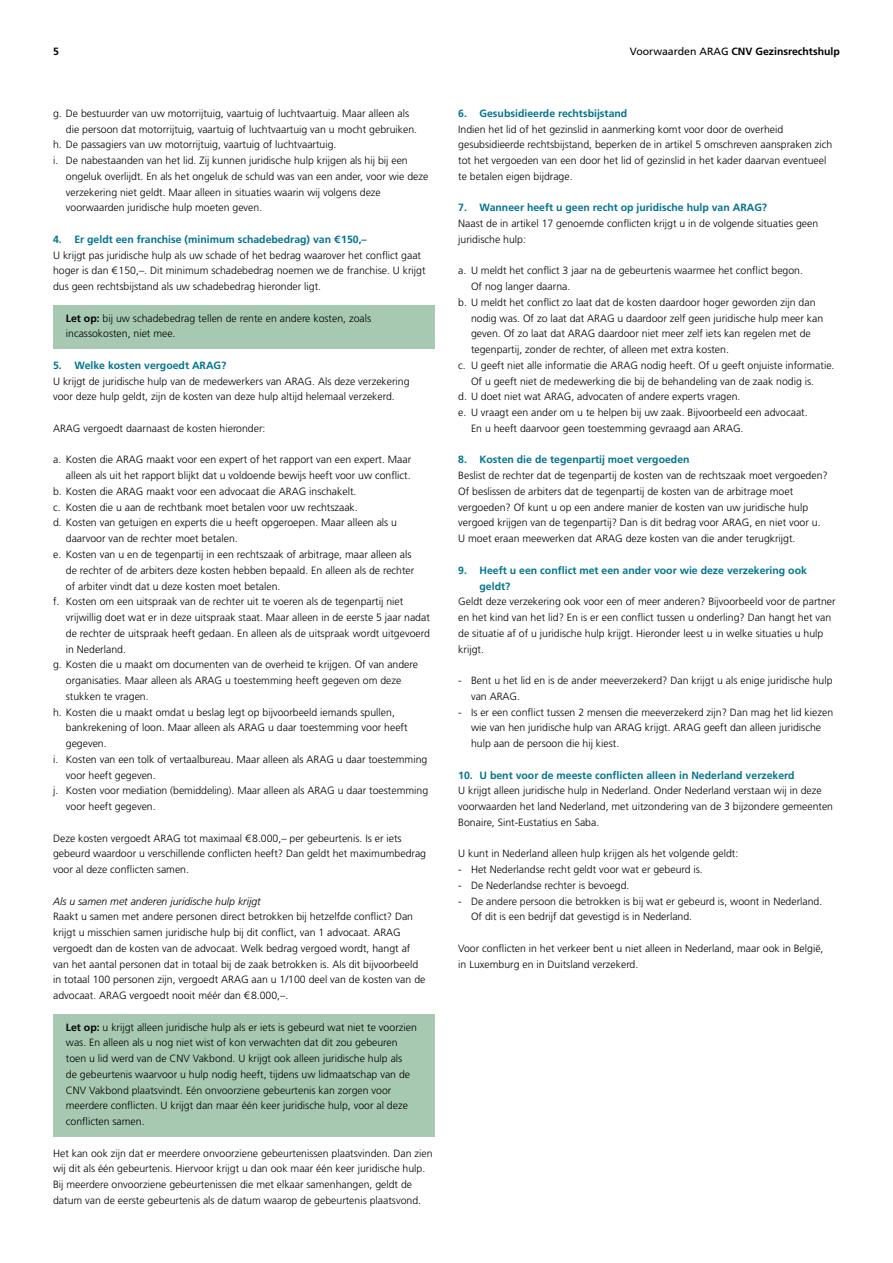
<style>
.page{position:relative;width:893px;height:1263px;background:#fff}
.page>*{position:absolute;margin:0;border:0;box-sizing:border-box;transform-origin:0 0}
.t1{font:300 10.5px/15.8px "Frutiger LT Std";color:#000}
.t2{font:700 10.5px/15.8px "Frutiger LT Std";color:#00748f}
.t3{font:italic 300 10.5px "Frutiger LT Std";color:#000}
.t4{font:700 10.5px "Frutiger LT Std";color:#000}
.s1{font-weight:400}
.s2{font-weight:700}
</style>
<div class="page">
<div style="left:53px;top:305px;width:382px;height:44px;background:#a7c9b2"></div>
<div style="left:53px;top:1014px;width:382px;height:122px;background:#a7c9b2"></div>
<p class="t4" style="left:53px;top:45px;width:7px">5</p>
<p class="t4" style="left:630px;top:45px;width:211px"><span class="s1">Voorwaarden ARAG</span> CNV Gezinsrechtshulp</p>
<p class="t1" style="left:53px;top:106px;width:358px">g. De bestuurder van uw motorrijtuig, vaartuig of luchtvaartuig. Maar alleen als</p>
<p class="t1" style="left:66px;top:121px;width:353px">die persoon dat motorrijtuig, vaartuig of luchtvaartuig van u mocht gebruiken.</p>
<p class="t1" style="left:53px;top:137px;width:285px">h. De passagiers van uw motorrijtuig, vaartuig of luchtvaartuig.</p>
<p class="t1" style="left:53px;top:153px;width:356px">i. De nabestaanden van het lid. Zij kunnen juridische hulp krijgen als hij bij een</p>
<p class="t1" style="left:66px;top:169px;width:364px">ongeluk overlijdt. En als het ongeluk de schuld was van een ander, voor wie deze</p>
<p class="t1" style="left:66px;top:184px;width:317px">verzekering niet geldt. Maar alleen in situaties waarin wij volgens deze</p>
<p class="t1" style="left:66px;top:200px;width:198px">voorwaarden juridische hulp moeten geven.</p>
<p class="t2" style="left:53px;top:231px;width:315px">4. Er geldt een franchise (minimum schadebedrag) van €150,–</p>
<p class="t1" style="left:53px;top:247px;width:374px">U krijgt pas juridische hulp als uw schade of het bedrag waarover het conflict gaat hoger is dan €150,–. Dit minimum schadebedrag noemen we de franchise. U krijgt dus geen rechtsbijstand als uw schadebedrag hieronder ligt.</p>
<p class="t1" style="left:66px;top:310px;width:307px"><span class="s2">Let op:</span> bij uw schadebedrag tellen de rente en andere kosten, zoals incassokosten, niet mee.</p>
<p class="t2" style="left:53px;top:357px;width:175px">5. Welke kosten vergoedt ARAG?</p>
<p class="t1" style="left:53px;top:373px;width:358px">U krijgt de juridische hulp van de medewerkers van ARAG. Als deze verzekering voor deze hulp geldt, zijn de kosten van deze hulp altijd helemaal verzekerd.</p>
<p class="t1" style="left:53px;top:421px;width:214px">ARAG vergoedt daarnaast de kosten hieronder:</p>
<p class="t1" style="left:53px;top:452px;width:360px">a. Kosten die ARAG maakt voor een expert of het rapport van een expert. Maar</p>
<p class="t1" style="left:66px;top:468px;width:346px">alleen als uit het rapport blijkt dat u voldoende bewijs heeft voor uw conflict.</p>
<p class="t1" style="left:53px;top:484px;width:305px">b. Kosten die ARAG maakt voor een advocaat die ARAG inschakelt.</p>
<p class="t1" style="left:53px;top:499px;width:306px">c. Kosten die u aan de rechtbank moet betalen voor uw rechtszaak.</p>
<p class="t1" style="left:53px;top:515px;width:345px">d. Kosten van getuigen en experts die u heeft opgeroepen. Maar alleen als u</p>
<p class="t1" style="left:66px;top:531px;width:173px">daarvoor van de rechter moet betalen.</p>
<p class="t1" style="left:53px;top:547px;width:360px">e. Kosten van u en de tegenpartij in een rechtszaak of arbitrage, maar alleen als</p>
<p class="t1" style="left:66px;top:562px;width:350px">de rechter of de arbiters deze kosten hebben bepaald. En alleen als de rechter</p>
<p class="t1" style="left:66px;top:578px;width:216px">of arbiter vindt dat u deze kosten moet betalen.</p>
<p class="t1" style="left:53px;top:594px;width:352px">f. Kosten om een uitspraak van de rechter uit te voeren als de tegenpartij niet</p>
<p class="t1" style="left:66px;top:610px;width:366px">vrijwillig doet wat er in deze uitspraak staat. Maar alleen in de eerste 5 jaar nadat</p>
<p class="t1" style="left:66px;top:625px;width:366px">de rechter de uitspraak heeft gedaan. En alleen als de uitspraak wordt uitgevoerd</p>
<p class="t1" style="left:66px;top:641px;width:62px">in Nederland.</p>
<p class="t1" style="left:53px;top:657px;width:366px">g. Kosten die u maakt om documenten van de overheid te krijgen. Of van andere</p>
<p class="t1" style="left:66px;top:673px;width:337px">organisaties. Maar alleen als ARAG u toestemming heeft gegeven om deze</p>
<p class="t1" style="left:66px;top:688px;width:84px">stukken te vragen.</p>
<p class="t1" style="left:53px;top:704px;width:343px">h. Kosten die u maakt omdat u beslag legt op bijvoorbeeld iemands spullen,</p>
<p class="t1" style="left:66px;top:720px;width:343px">bankrekening of loon. Maar alleen als ARAG u daar toestemming voor heeft</p>
<p class="t1" style="left:66px;top:736px;width:42px">gegeven.</p>
<p class="t1" style="left:53px;top:751px;width:376px">i. Kosten van een tolk of vertaalbureau. Maar alleen als ARAG u daar toestemming</p>
<p class="t1" style="left:66px;top:767px;width:91px">voor heeft gegeven.</p>
<p class="t1" style="left:53px;top:783px;width:377px">j. Kosten voor mediation (bemiddeling). Maar alleen als ARAG u daar toestemming</p>
<p class="t1" style="left:66px;top:799px;width:91px">voor heeft gegeven.</p>
<p class="t1" style="left:53px;top:830px;width:375px">Deze kosten vergoedt ARAG tot maximaal €8.000,– per gebeurtenis. Is er iets gebeurd waardoor u verschillende conflicten heeft? Dan geldt het maximumbedrag voor al deze conflicten samen.</p>
<p class="t3" style="left:53px;top:895px;width:209px">Als u samen met anderen juridische hulp krijgt</p>
<p class="t1" style="left:53px;top:909px;width:374px">Raakt u samen met andere personen direct betrokken bij hetzelfde conflict? Dan krijgt u misschien samen juridische hulp bij dit conflict, van 1 advocaat. ARAG vergoedt dan de kosten van de advocaat. Welk bedrag vergoed wordt, hangt af van het aantal personen dat in totaal bij de zaak betrokken is. Als dit bijvoorbeeld in totaal 100 personen zijn, vergoedt ARAG aan u 1/100 deel van de kosten van de advocaat. ARAG vergoedt nooit méér dan €8.000,–.</p>
<p class="t1" style="left:66px;top:1019px;width:353px"><span class="s2">Let op:</span> u krijgt alleen juridische hulp als er iets is gebeurd wat niet te voorzien was. En alleen als u nog niet wist of kon verwachten dat dit zou gebeuren toen u lid werd van de CNV Vakbond. U krijgt ook alleen juridische hulp als<br>de gebeurtenis waarvoor u hulp nodig heeft, tijdens uw lidmaatschap van de CNV Vakbond plaatsvindt. Eén onvoorziene gebeurtenis kan zorgen voor meerdere conflicten. U krijgt dan maar één keer juridische hulp, voor al deze conflicten samen.</p>
<p class="t1" style="left:53px;top:1145px;width:381px">Het kan ook zijn dat er meerdere onvoorziene gebeurtenissen plaatsvinden. Dan zien wij dit als één gebeurtenis. Hiervoor krijgt u dan ook maar één keer juridische hulp.<br>Bij meerdere onvoorziene gebeurtenissen die met elkaar samenhangen, geldt de datum van de eerste gebeurtenis als de datum waarop de gebeurtenis plaatsvond.</p>
<p class="t2" style="left:458px;top:105px;width:171px">6. Gesubsidieerde rechtsbijstand</p>
<p class="t1" style="left:458px;top:121px;width:375px">Indien het lid of het gezinslid in aanmerking komt voor door de overheid gesubsidieerde rechtsbijstand, beperken de in artikel 5 omschreven aanspraken zich tot het vergoeden van een door het lid of gezinslid in het kader daarvan eventueel te betalen eigen bijdrage.</p>
<p class="t2" style="left:458px;top:200px;width:310px">7. Wanneer heeft u geen recht op juridische hulp van ARAG?</p>
<p class="t1" style="left:458px;top:216px;width:361px">Naast de in artikel 17 genoemde conflicten krijgt u in de volgende situaties geen juridische hulp:</p>
<p class="t1" style="left:458px;top:263px;width:346px">a. U meldt het conflict 3 jaar na de gebeurtenis waarmee het conflict begon.</p>
<p class="t1" style="left:471px;top:279px;width:101px">Of nog langer daarna.</p>
<p class="t1" style="left:458px;top:295px;width:359px">b. U meldt het conflict zo laat dat de kosten daardoor hoger geworden zijn dan</p>
<p class="t1" style="left:471px;top:310px;width:354px">nodig was. Of zo laat dat ARAG u daardoor zelf geen juridische hulp meer kan</p>
<p class="t1" style="left:471px;top:326px;width:341px">geven. Of zo laat dat ARAG daardoor niet meer zelf iets kan regelen met de</p>
<p class="t1" style="left:471px;top:342px;width:259px">tegenpartij, zonder de rechter, of alleen met extra kosten.</p>
<p class="t1" style="left:458px;top:358px;width:378px">c. U geeft niet alle informatie die ARAG nodig heeft. Of u geeft onjuiste informatie.</p>
<p class="t1" style="left:471px;top:373px;width:345px">Of u geeft niet de medewerking die bij de behandeling van de zaak nodig is.</p>
<p class="t1" style="left:458px;top:389px;width:284px">d. U doet niet wat ARAG, advocaten of andere experts vragen.</p>
<p class="t1" style="left:458px;top:405px;width:351px">e. U vraagt een ander om u te helpen bij uw zaak. Bijvoorbeeld een advocaat.</p>
<p class="t1" style="left:471px;top:421px;width:274px">En u heeft daarvoor geen toestemming gevraagd aan ARAG.</p>
<p class="t2" style="left:458px;top:452px;width:233px">8. Kosten die de tegenpartij moet vergoeden</p>
<p class="t1" style="left:458px;top:468px;width:371px">Beslist de rechter dat de tegenpartij de kosten van de rechtszaak moet vergoeden?<br>Of beslissen de arbiters dat de tegenpartij de kosten van de arbitrage moet vergoeden? Of kunt u op een andere manier de kosten van uw juridische hulp vergoed krijgen van de tegenpartij? Dan is dit bedrag voor ARAG, en niet voor u.<br>U moet eraan meewerken dat ARAG deze kosten van die ander terugkrijgt.</p>
<p class="t2" style="left:480px;top:562px;width:329px;text-indent:-21px">9. Heeft u een conflict met een ander voor wie deze verzekering ook geldt?</p>
<p class="t1" style="left:458px;top:594px;width:379px">Geldt deze verzekering ook voor een of meer anderen? Bijvoorbeeld voor de partner en het kind van het lid? En is er een conflict tussen u onderling? Dan hangt het van de situatie af of u juridische hulp krijgt. Hieronder leest u in welke situaties u hulp krijgt.</p>
<p class="t1" style="left:471px;top:673px;width:363px;text-indent:-13px">- Bent u het lid en is de ander meeverzekerd? Dan krijgt u als enige juridische hulp van ARAG.</p>
<p class="t1" style="left:471px;top:704px;width:364px;text-indent:-13px">- Is er een conflict tussen 2 mensen die meeverzekerd zijn? Dan mag het lid kiezen wie van hen juridische hulp van ARAG krijgt. ARAG geeft dan alleen juridische hulp aan de persoon die hij kiest.</p>
<p class="t2" style="left:458px;top:767px;width:338px">10. U bent voor de meeste conflicten alleen in Nederland verzekerd</p>
<p class="t1" style="left:458px;top:783px;width:376px">U krijgt alleen juridische hulp in Nederland. Onder Nederland verstaan wij in deze voorwaarden het land Nederland, met uitzondering van de 3 bijzondere gemeenten<br>Bonaire, Sint-Eustatius en Saba.</p>
<p class="t1" style="left:458px;top:846px;width:282px">U kunt in Nederland alleen hulp krijgen als het volgende geldt:</p>
<p class="t1" style="left:458px;top:862px;width:246px">- Het Nederlandse recht geldt voor wat er gebeurd is.</p>
<p class="t1" style="left:458px;top:877px;width:173px">- De Nederlandse rechter is bevoegd.</p>
<p class="t1" style="left:471px;top:893px;width:353px;text-indent:-13px">- De andere persoon die betrokken is bij wat er gebeurd is, woont in Nederland.<br>Of dit is een bedrijf dat gevestigd is in Nederland.</p>
<p class="t1" style="left:458px;top:940px;width:367px">Voor conflicten in het verkeer bent u niet alleen in Nederland, maar ook in België, in Luxemburg en in Duitsland verzekerd.</p>
</div>
